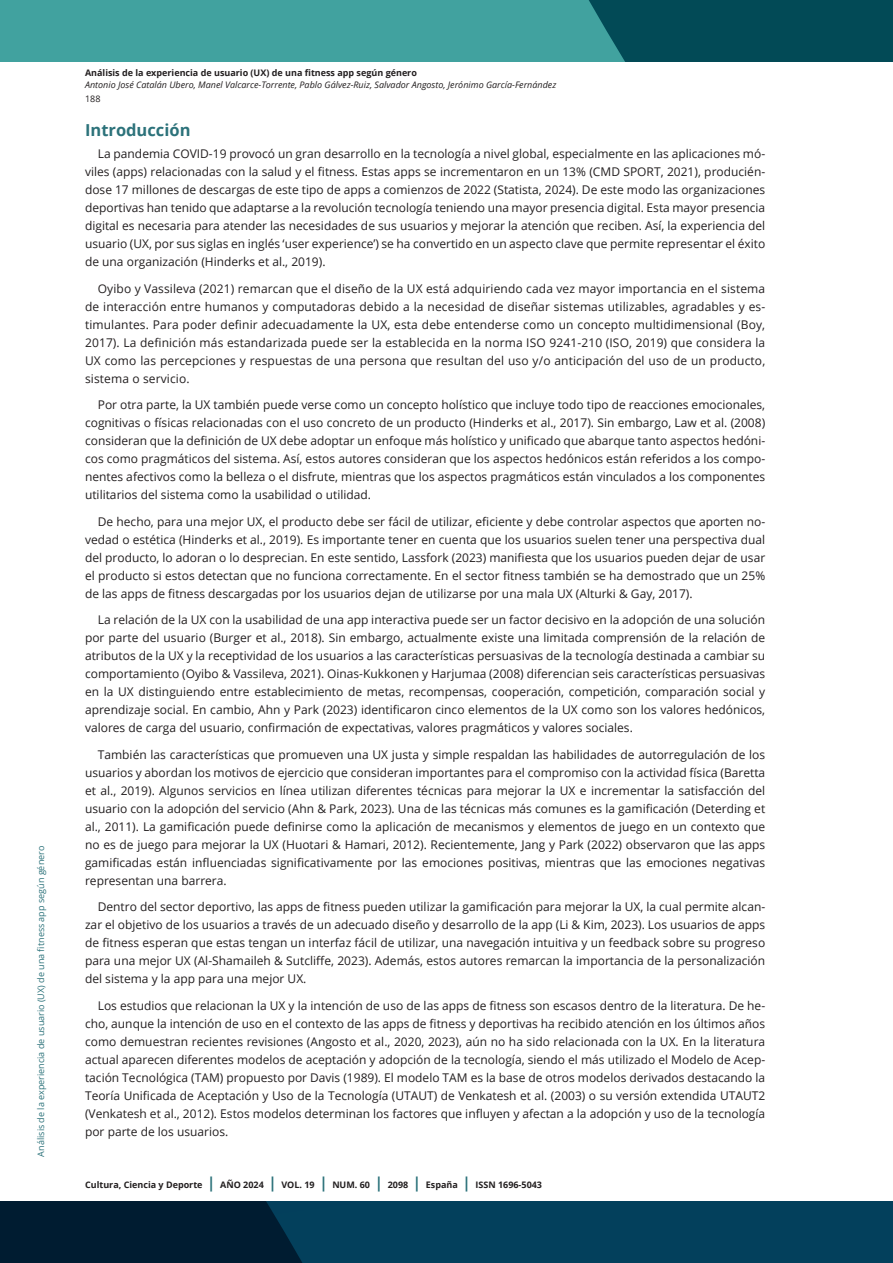
<style>
.page{position:relative;width:893px;height:1263px;background:#fff}
.page>*{position:absolute;margin:0;border:0;box-sizing:border-box;transform-origin:0 0}
.subtitulo_H3{font:700 16.5px "Open Sans";color:#2c727a}
.Cuerpo_de_texto_P{font:12px/18px "Open Sans";color:#231f20;text-align:justify}
.t1{font:700 9px "Open Sans";color:#231f20}
.t2{font:italic 9px "Open Sans";color:#231f20}
.t3{font:9px "Open Sans";color:#2c727a}
.t4{font:9px "Open Sans";color:#231f20}
.s1{font-size:15px;color:#2c727a}
</style>
<div class="page">
<svg style="left:0;top:1201px;width:893px;height:62px;background:#02344e"></svg>
<div style="left:0;top:0;width:893px;height:62px;background:#41a29f"></div>
<div style="left:589px;top:0;width:304px;height:62px;background:#024a56"></div>
<p class="t3" style="left:35px;top:1156px;width:312px;rotate:-90deg">Análisis de la experiencia de usuario (UX) de una fitness app según género</p>
<p class="t1" style="left:85px;top:67px;width:333px">Análisis de la experiencia de usuario (UX) de una fitness app según género</p>
<p class="t2" style="left:85px;top:79px;width:473px">Antonio José Catalán Ubero, Manel Valcarce-Torrente, Pablo Gálvez-Ruiz, Salvador Angosto, Jerónimo García-Fernández</p>
<p class="t4" style="left:85px;top:92px;width:17px">188</p>
<p class="subtitulo_H3" style="left:85px;top:118px;width:107px">Introducción</p>
<p class="Cuerpo_de_texto_P" style="left:85px;top:145px;width:682px;text-indent:13px">La pandemia COVID-19 provocó un gran desarrollo en la tecnología a nivel global, especialmente en las aplicaciones mó&shy;viles (apps) relacionadas con la salud y el fitness. Estas apps se incrementaron en un 13% (CMD SPORT, 2021), producién&shy;dose 17 millones de descargas de este tipo de apps a comienzos de 2022 (Statista, 2024). De este modo las organizaciones deportivas han tenido que adaptarse a la revolución tecnología teniendo una mayor presencia digital. Esta mayor presencia digital es necesaria para atender las necesidades de sus usuarios y mejorar la atención que reciben. Así, la experiencia del usuario (UX, por sus siglas en inglés ‘user experience’) se ha convertido en un aspecto clave que permite representar el éxito de una organización (Hinderks et al., 2019).</p>
<p class="Cuerpo_de_texto_P" style="left:85px;top:279px;width:682px;text-indent:13px">Oyibo y Vassileva (2021) remarcan que el diseño de la UX está adquiriendo cada vez mayor importancia en el sistema de interacción entre humanos y computadoras debido a la necesidad de diseñar sistemas utilizables, agradables y es&shy;timulantes. Para poder definir adecuadamente la UX, esta debe entenderse como un concepto multidimensional (Boy, 2017). La definición más estandarizada puede ser la establecida en la norma ISO 9241-210 (ISO, 2019) que considera la UX como las percepciones y respuestas de una persona que resultan del uso y/o anticipación del uso de un producto, sistema o servicio.</p>
<p class="Cuerpo_de_texto_P" style="left:85px;top:396px;width:682px;text-indent:13px">Por otra parte, la UX también puede verse como un concepto holístico que incluye todo tipo de reacciones emocionales, cognitivas o físicas relacionadas con el uso concreto de un producto (Hinderks et al., 2017). Sin embargo, Law et al. (2008) consideran que la definición de UX debe adoptar un enfoque más holístico y unificado que abarque tanto aspectos hedóni&shy;cos como pragmáticos del sistema. Así, estos autores consideran que los aspectos hedónicos están referidos a los compo&shy;nentes afectivos como la belleza o el disfrute, mientras que los aspectos pragmáticos están vinculados a los componentes utilitarios del sistema como la usabilidad o utilidad.</p>
<p class="Cuerpo_de_texto_P" style="left:85px;top:512px;width:682px;text-indent:13px">De hecho, para una mejor UX, el producto debe ser fácil de utilizar, eficiente y debe controlar aspectos que aporten no&shy;vedad o estética (Hinderks et al., 2019). Es importante tener en cuenta que los usuarios suelen tener una perspectiva dual del producto, lo adoran o lo desprecian. En este sentido, Lassfork (2023) manifiesta que los usuarios pueden dejar de usar el producto si estos detectan que no funciona correctamente. En el sector fitness también se ha demostrado que un 25% de las apps de fitness descargadas por los usuarios dejan de utilizarse por una mala UX (Alturki &amp; Gay, 2017).</p>
<p class="Cuerpo_de_texto_P" style="left:85px;top:611px;width:682px;text-indent:13px">La relación de la UX con la usabilidad de una app interactiva puede ser un factor decisivo en la adopción de una solución por parte del usuario (Burger et al., 2018). Sin embargo, actualmente existe una limitada comprensión de la relación de atributos de la UX y la receptividad de los usuarios a las características persuasivas de la tecnología destinada a cambiar su comportamiento (Oyibo &amp; Vassileva, 2021). Oinas-Kukkonen y Harjumaa (2008) diferencian seis características persuasivas en la UX distinguiendo entre establecimiento de metas, recompensas, cooperación, competición, comparación social y aprendizaje social. En cambio, Ahn y Park (2023) identificaron cinco elementos de la UX como son los valores hedónicos, valores de carga del usuario, confirmación de expectativas, valores pragmáticos y valores sociales.</p>
<p class="Cuerpo_de_texto_P" style="left:85px;top:745px;width:682px;text-indent:13px">También las características que promueven una UX justa y simple respaldan las habilidades de autorregulación de los usuarios y abordan los motivos de ejercicio que consideran importantes para el compromiso con la actividad física (Baretta et al., 2019). Algunos servicios en línea utilizan diferentes técnicas para mejorar la UX e incrementar la satisfacción del usuario con la adopción del servicio (Ahn &amp; Park, 2023). Una de las técnicas más comunes es la gamificación (Deterding et al., 2011). La gamificación puede definirse como la aplicación de mecanismos y elementos de juego en un contexto que no es de juego para mejorar la UX (Huotari &amp; Hamari, 2012). Recientemente, Jang y Park (2022) observaron que las apps gamificadas están influenciadas significativamente por las emociones positivas, mientras que las emociones negativas representan una barrera.</p>
<p class="Cuerpo_de_texto_P" style="left:85px;top:898px;width:682px;text-indent:13px">Dentro del sector deportivo, las apps de fitness pueden utilizar la gamificación para mejorar la UX, la cual permite alcan&shy;zar el objetivo de los usuarios a través de un adecuado diseño y desarrollo de la app (Li &amp; Kim, 2023). Los usuarios de apps de fitness esperan que estas tengan un interfaz fácil de utilizar, una navegación intuitiva y un feedback sobre su progreso para una mejor UX (Al-Shamaileh &amp; Sutcliffe, 2023). Además, estos autores remarcan la importancia de la personalización del sistema y la app para una mejor UX.</p>
<p class="Cuerpo_de_texto_P" style="left:85px;top:996px;width:682px;text-indent:13px">Los estudios que relacionan la UX y la intención de uso de las apps de fitness son escasos dentro de la literatura. De he&shy;cho, aunque la intención de uso en el contexto de las apps de fitness y deportivas ha recibido atención en los últimos años como demuestran recientes revisiones (Angosto et al., 2020, 2023), aún no ha sido relacionada con la UX. En la literatura actual aparecen diferentes modelos de aceptación y adopción de la tecnología, siendo el más utilizado el Modelo de Acep&shy;tación Tecnológica (TAM) propuesto por Davis (1989). El modelo TAM es la base de otros modelos derivados destacando la Teoría Unificada de Aceptación y Uso de la Tecnología (UTAUT) de Venkatesh et al. (2003) o su versión extendida UTAUT2 (Venkatesh et al., 2012). Estos modelos determinan los factores que influyen y afectan a la adopción y uso de la tecnología por parte de los usuarios.</p>
<p class="t1" style="left:85px;top:1179px;width:458px">Cultura, Ciencia y Deporte <span class="s1">|</span> AÑO 2024 <span class="s1">|</span> VOL. 19 <span class="s1">|</span> NUM. 60 <span class="s1">|</span> 2098 <span class="s1">|</span> España <span class="s1">|</span> ISSN 1696-5043</p>
</div>
